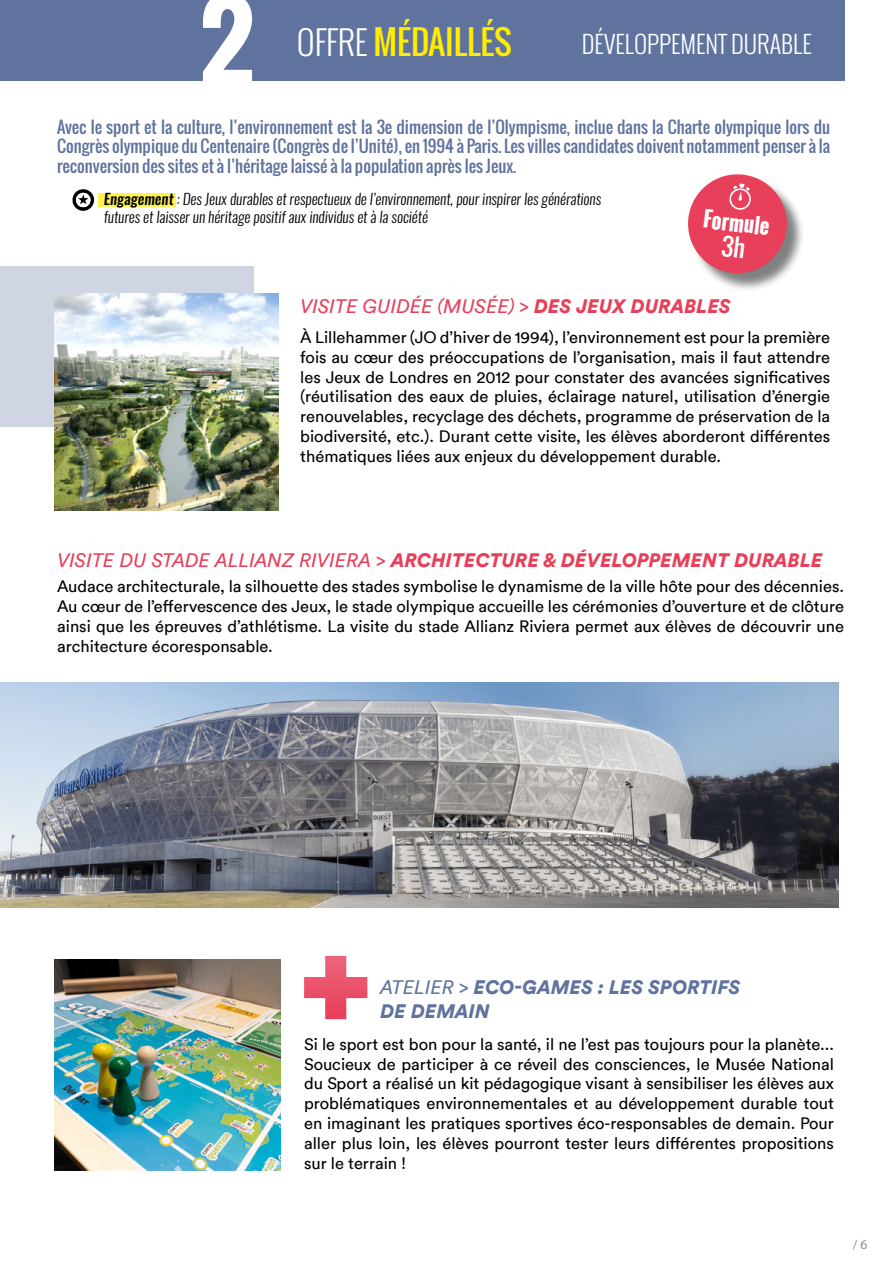
<style>
.page{position:relative;width:893px;height:1263px;background:#fff}
.page>*{position:absolute;margin:0;border:0;box-sizing:border-box;transform-origin:0 0}
.t1{font:225px "Oswald";color:#e83f5a}
.t2{font:700 105px "Oswald";color:#fff}
.t3{font:33px "Oswald";color:#ffed00}
.t4{font:300 24px "Oswald";color:#fff}
.t5{font:700 21px "Oswald";color:#fff}
.t6{font:italic 900 19.5px "Circular";letter-spacing:.01em;color:#e83f5a}
.t7{font:italic 900 19.5px/23.4px "Circular";letter-spacing:.01em;color:#60739e}
.t8{font:italic 19.5px "Circular";letter-spacing:.01em;color:#e83f5a}
.t9{font:16.5px/19.8px "Circular";color:#000;text-align:justify}
.t10{font:16.5px/19.8px "Oswald";color:#60739e;text-align:justify}
.t11{font:italic 300 15px/18px "Oswald";color:#000}
.t12{font:13.5px "Myriad Pro";color:#8e8e8d}
.s1{font-weight:300;color:#fff}
.s2{font-weight:500}
.s3{font-weight:900}
.s4{font-weight:400}
</style>
<div class="page">
<div style="left:0;top:0;width:844px;height:80px;background:#60739e"></div>
<div style="left:98px;top:193px;width:77px;height:14px;background:#fff24d"></div>
<svg style="left:72px;top:189px;width:22px;height:22px"></svg>
<img style="left:54px;top:959px;width:226px;height:212px">
<div style="left:0;top:266px;width:253px;height:161px;background:#cfd5e2"></div>
<img style="left:0;top:682px;width:839px;height:225px">
<img style="left:55px;top:293px;width:223px;height:217px">
<div style="left:690px;top:176px;width:116px;height:116px;background:#000;opacity:.5"></div>
<svg style="left:688px;top:174px;width:102px;height:102px"></svg>
<h2 class="t2" style="left:200px;top:-35px;width:57px">2</h2>
<h3 class="t3" style="left:297px;top:17px;width:217px"><span class="s1">OFFRE</span> MÉDAILLÉS</h3>
<h3 class="t4" style="left:582px;top:28px;width:232px">DÉVELOPPEMENT DURABLE</h3>
<p class="t10" style="left:57px;top:116px;width:774px">Avec le sport et la culture, l’environnement est la 3e dimension de l’Olympisme, inclue dans la Charte olympique lors du Congrès olympique du Centenaire (Congrès de l’Unité), en 1994 à Paris. Les villes candidates doivent notamment penser à la reconversion des sites et à l’héritage laissé à la population après les Jeux.</p>
<p class="t11" style="left:104px;top:190px;width:499px"><span class="s2">Engagement</span> : Des Jeux durables et respectueux de l’environnement, pour inspirer les générations futures et laisser un héritage positif aux individus et à la société</p>
<p class="t5" style="left:705px;top:203px;width:68px;rotate:7deg">Formule</p>
<p class="t8" style="left:300px;top:294px;width:432px">VISITE GUIDÉE (MUSÉE) &gt; <span class="s3">DES JEUX DURABLES</span></p>
<p class="t9" style="left:300px;top:327px;width:531px">À Lillehammer (JO d’hiver de 1994), l’environnement est pour la première fois au cœur des préoccupations de l’organisation, mais il faut attendre les Jeux de Londres en 2012 pour constater des avancées significatives (réutilisation des eaux de pluies, éclairage naturel, utilisation d’énergie renouvelables, recyclage des déchets, programme de préservation de la biodiversité, etc.). Durant cette visite, les élèves aborderont différentes thématiques liées aux enjeux du développement durable.</p>
<p class="t6" style="left:57px;top:547px;width:767px"><span class="s4">VISITE DU STADE ALLIANZ RIVIERA &gt;</span> ARCHITECTURE &amp; DÉVELOPPEMENT DURABLE</p>
<p class="t9" style="left:57px;top:576px;width:788px">Audace architecturale, la silhouette des stades symbolise le dynamisme de la ville hôte pour des décennies.<br>Au cœur de l’effervescence des Jeux, le stade olympique accueille les cérémonies d’ouverture et de clôture ainsi que les épreuves d’athlétisme. La visite du stade Allianz Riviera permet aux élèves de découvrir une architecture écoresponsable.</p>
<h1 class="t1" style="left:297px;top:795px;width:79px">+</h1>
<p class="t7" style="left:380px;top:975px;width:361px"><span class="s4">ATELIER &gt;</span> ECO-GAMES : LES SPORTIFS<br>DE DEMAIN</p>
<p class="t9" style="left:304px;top:1034px;width:531px">Si le sport est bon pour la santé, il ne l’est pas toujours pour la planète...<br>Soucieux de participer à ce réveil des consciences, le Musée National du Sport a réalisé un kit pédagogique visant à sensibiliser les élèves aux problématiques environnementales et au développement durable tout en imaginant les pratiques sportives éco-responsables de demain. Pour aller plus loin, les élèves pourront tester leurs différentes propositions sur le terrain !</p>
<p class="t12" style="left:853px;top:1236px;width:16px">/ 6</p>
</div>
